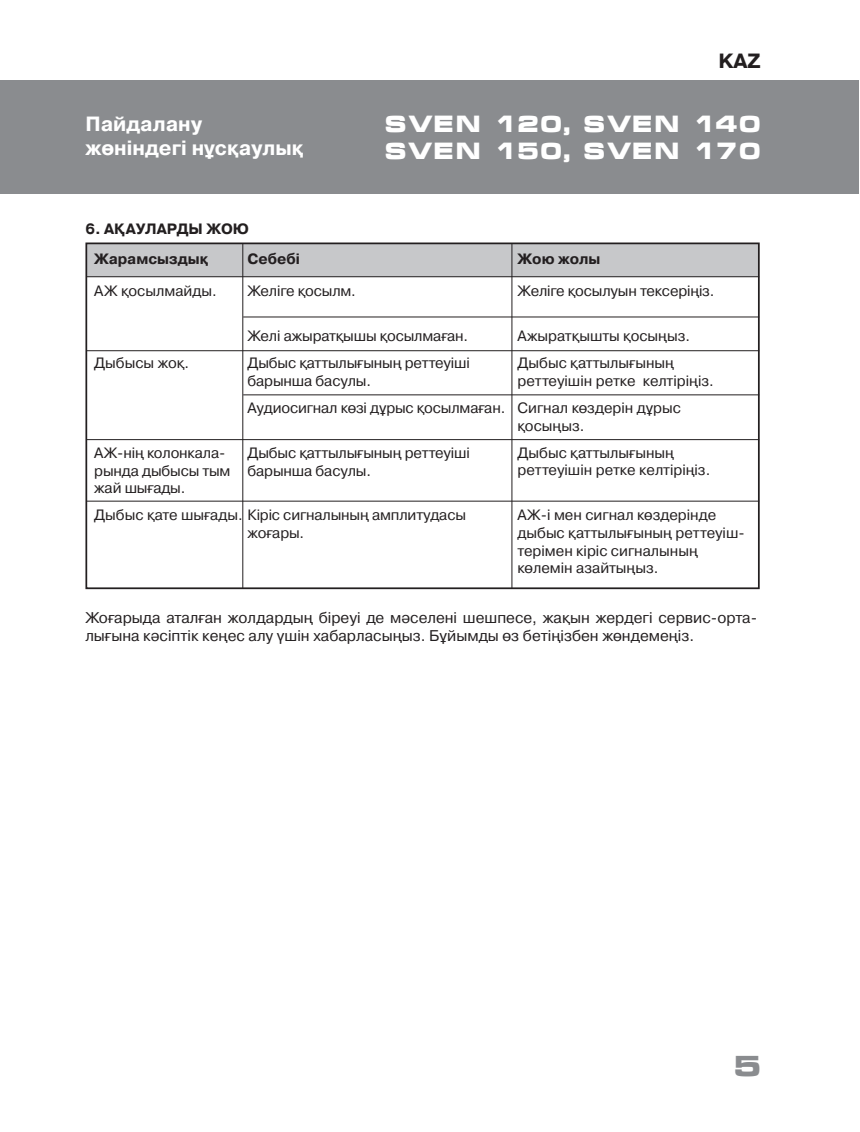
<style>
.page{position:relative;width:860px;height:1132px;background:#fff}
.page>*{position:absolute;margin:0;border:0;box-sizing:border-box;transform-origin:0 0}
.t1{font:700 28px "Micra";color:#8a8c8f}
.t2{font:700 22.75px/27.3px "Micra";color:#fff}
.t3{font:700 20.65px/24.5px "Pragmatica";color:#fff}
.t4{font:700 20.65px "Pragmatica";color:#231f20}
.t5{font:15.4px/17.8px "Pragmatica";color:#231f20}
.t6{font:15.05px/17.8px "Pragmatica";letter-spacing:-.01em;color:#231f20}
.t7{font:700 15.05px/29.4px "Pragmatica";color:#231f20}
</style>
<div class="page">
<div style="left:0;top:81px;width:858px;height:113px;background:#8a8c8f"></div>
<div style="left:87px;top:243px;width:671px;height:33px;background:#c7c8ca"></div>
<hr style="left:86px;top:276px;width:673px;height:1px;background:#231f20">
<hr style="left:86px;top:350px;width:673px;height:1px;background:#231f20">
<hr style="left:243px;top:394px;width:516px;height:1px;background:#231f20">
<hr style="left:86px;top:439px;width:673px;height:1px;background:#231f20">
<hr style="left:86px;top:500px;width:673px;height:1px;background:#231f20">
<hr style="left:243px;top:316px;width:516px;height:1px;background:#231f20">
<hr style="left:242px;top:243px;width:1px;height:345px;background:#231f20">
<hr style="left:511px;top:243px;width:1px;height:345px;background:#231f20">
<div style="left:85px;top:242px;width:674px;height:347px;border:2px solid #231f20"></div>
<h3 class="t4" style="left:718px;top:47px;width:44px">KAZ</h3>
<h3 class="t3" style="left:85px;top:112px;width:220px">Пайдалану жөніндегі нұсқаулық</h3>
<h2 class="t2" style="left:384px;top:110px;width:379px">SVEN 120, SVEN 140<br>SVEN 150, SVEN 170</h2>
<p class="t7" style="left:94px;top:215px;width:156px;text-indent:-9px">6. АҚАУЛАРДЫ ЖОЮ<br>Жарамсыздық</p>
<p class="t6" style="left:94px;top:282px;width:124px">АЖ қосылмайды.</p>
<p class="t7" style="left:247px;top:244px;width:54px">Себебі</p>
<p class="t6" style="left:247px;top:282px;width:110px">Желіге қосылм.</p>
<p class="t6" style="left:247px;top:323px;width:224px;line-height:26.9px">Желі ажыратқышы қосылмаған.<br>Дыбыс қаттылығының реттеуіші</p>
<p class="t6" style="left:247px;top:367px;width:259px;line-height:26.9px">барынша басулы.<br>Аудиосигнал көзі дұрыс қосылмаған.</p>
<p class="t6" style="left:247px;top:444px;width:224px">Дыбыс қаттылығының реттеуіші барынша басулы.</p>
<p class="t7" style="left:517px;top:244px;width:84px">Жою жолы</p>
<p class="t6" style="left:517px;top:282px;width:198px">Желіге қосылуын тексеріңіз.</p>
<p class="t6" style="left:517px;top:323px;width:174px;line-height:26.9px">Ажыратқышты қосыңыз.<br>Дыбыс қаттылығының</p>
<p class="t6" style="left:517px;top:367px;width:198px;line-height:26.9px">реттеуішін ретке келтіріңіз.<br>Сигнал көздерін дұрыс</p>
<p class="t6" style="left:517px;top:412px;width:158px;line-height:26.9px">қосыңыз.<br>Дыбыс қаттылығының</p>
<p class="t6" style="left:517px;top:461px;width:194px">реттеуішін ретке келтіріңіз.</p>
<p class="t6" style="left:517px;top:506px;width:229px">АЖ-і мен сигнал көздерінде дыбыс қаттылығының реттеуіш&shy;терімен кіріс сигналының көлемін азайтыңыз.</p>
<p class="t5" style="left:85px;top:608px;width:673px">Жоғарыда аталған жолдардың біреуі де мәселені шешпесе, жақын жердегі сервис-орта&shy;лығына кәсіптік кеңес алу үшін хабарласыңыз. Бұйымды өз бетіңізбен жөндемеңіз.</p>
<p class="t6" style="left:94px;top:354px;width:96px">Дыбысы жоқ.</p>
<p class="t6" style="left:94px;top:444px;width:138px">АЖ-нің колонкала&shy;рында дыбысы тым жай шығады.</p>
<p class="t6" style="left:94px;top:506px;width:373px">Дыбыс қате шығады. Кіріс сигналының амплитудасы</p>
<p class="t6" style="left:247px;top:524px;width:58px">жоғары.</p>
<h1 class="t1" style="left:733px;top:1051px;width:30px">5</h1>
</div>
